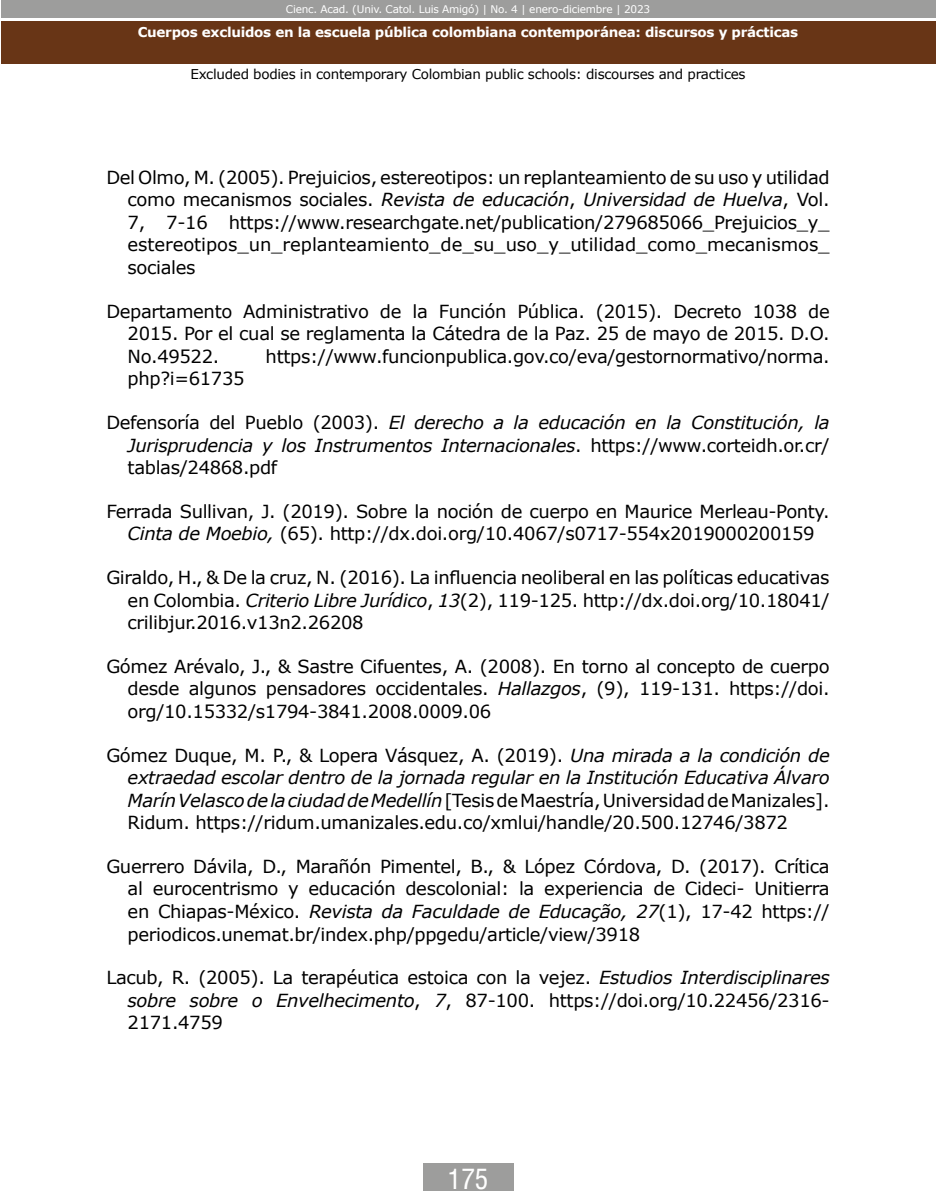
<style>
.page{position:relative;width:936px;height:1191px;background:#fff}
.page>*{position:absolute;margin:0;border:0;box-sizing:border-box;transform-origin:0 0}
.t1{font:27px "Arena Condensed";color:#fff}
.t2{font:18px/22.5px "Verdana";letter-spacing:-.02em;color:#000;text-align:justify}
.t3{font:italic 18px/22.5px "Verdana";letter-spacing:-.02em;color:#000;text-align:justify}
.t4{font:700 13.5px "Verdana";letter-spacing:-.02em;color:#fff}
.t5{font:13.5px "Verdana";letter-spacing:-.02em;color:#000}
.t6{font:10.5px "Verdana";letter-spacing:-.02em;color:#fff}
.s1{font-style:italic}
.s2{font-style:normal}
</style>
<div class="page">
<div style="left:1px;top:21px;width:934px;height:43px;background:#683516"></div>
<div style="left:1px;top:0;width:934px;height:18px;background:#9d9d9c"></div>
<div style="left:423px;top:1163px;width:90px;height:28px;background:#9d9d9c"></div>
<p class="t6" style="left:286px;top:2px;width:366px">Cienc. Acad. (Univ. Catol. Luis Amigó) | No. 4 | enero-diciembre | 2023</p>
<p class="t4" style="left:138px;top:22px;width:662px">Cuerpos excluidos en la escuela pública colombiana contemporánea: discursos y prácticas</p>
<p class="t5" style="left:190px;top:65px;width:556px">Excluded bodies in contemporary Colombian public schools: discourses and practices</p>
<p class="t2" style="left:128px;top:166px;width:703px;text-indent:-21px">Del Olmo, M. (2005). Prejuicios, estereotipos: un replanteamiento de su uso y utilidad como mecanismos sociales. <span class="s1">Revista de educación</span>, <span class="s1">Universidad de Huelva</span>, Vol.<br>7, 7-16 https://www.researchgate.net/publication/279685066_Prejuicios_y_ estereotipos_un_replanteamiento_de_su_uso_y_utilidad_como_mecanismos_ sociales</p>
<p class="t2" style="left:128px;top:300px;width:703px;text-indent:-21px">Departamento Administrativo de la Función Pública. (2015). Decreto 1038 de 2015. Por el cual se reglamenta la Cátedra de la Paz. 25 de mayo de 2015. D.O.<br>No.49522.</p>
<p class="t2" style="left:265px;top:345px;width:565px">https://www.funcionpublica.gov.co/eva/gestornormativo/norma.</p>
<p class="t2" style="left:128px;top:367px;width:118px">php?i=61735</p>
<p class="t3" style="left:128px;top:411px;width:703px;text-indent:-21px"><span class="s2">Defensoría del Pueblo (2003).</span> El derecho a la educación en la Constitución, la Jurisprudencia y los Instrumentos Internacionales<span class="s2">. https://www.corteidh.or.cr/ tablas/24868.pdf</span></p>
<p class="t2" style="left:106px;top:500px;width:725px;text-align:center">Ferrada Sullivan, J. (2019). Sobre la noción de cuerpo en Maurice Merleau-Ponty.<br><span class="s1">Cinta de Moebio,</span> (65). http://dx.doi.org/10.4067/s0717-554x2019000200159</p>
<p class="t2" style="left:128px;top:566px;width:703px;text-indent:-21px">Giraldo, H., &amp; De la cruz, N. (2016). La influencia neoliberal en las políticas educativas en Colombia. <span class="s1">Criterio Libre Jurídico</span>, <span class="s1">13</span>(2), 119-125. http://dx.doi.org/10.18041/ crilibjur.2016.v13n2.26208</p>
<p class="t2" style="left:128px;top:655px;width:703px;text-indent:-21px">Gómez Arévalo, J., &amp; Sastre Cifuentes, A. (2008). En torno al concepto de cuerpo desde algunos pensadores occidentales. <span class="s1">Hallazgos</span>, (9), 119-131. https://doi. org/10.15332/s1794-3841.2008.0009.06</p>
<p class="t2" style="left:128px;top:743px;width:703px;text-indent:-21px">Gómez Duque, M. P., &amp; Lopera Vásquez, A. (2019). <span class="s1">Una mirada a la condición de extraedad escolar dentro de la jornada regular en la Institución Educativa Álvaro Marín Velasco de la ciudad de Medellín</span> [Tesis de Maestría, Universidad de Manizales].<br>Ridum. https://ridum.umanizales.edu.co/xmlui/handle/20.500.12746/3872</p>
<p class="t2" style="left:128px;top:855px;width:703px;text-indent:-21px">Guerrero Dávila, D., Marañón Pimentel, B., &amp; López Córdova, D. (2017). Crítica al eurocentrismo y educación descolonial: la experiencia de Cideci- Unitierra en Chiapas-México. <span class="s1">Revista da Faculdade de Educação, 27</span>(1), 17-42 https:// periodicos.unemat.br/index.php/ppgedu/article/view/3918</p>
<p class="t2" style="left:128px;top:966px;width:703px;text-indent:-21px">Lacub, R. (2005). La terapéutica estoica con la vejez. <span class="s1">Estudios Interdisciplinares sobre sobre o Envelhecimento</span>, <span class="s1">7</span>, 87-100. https://doi.org/10.22456/2316- 2171.4759</p>
<h1 class="t1" style="left:447px;top:1163px;width:42px">175</h1>
</div>
